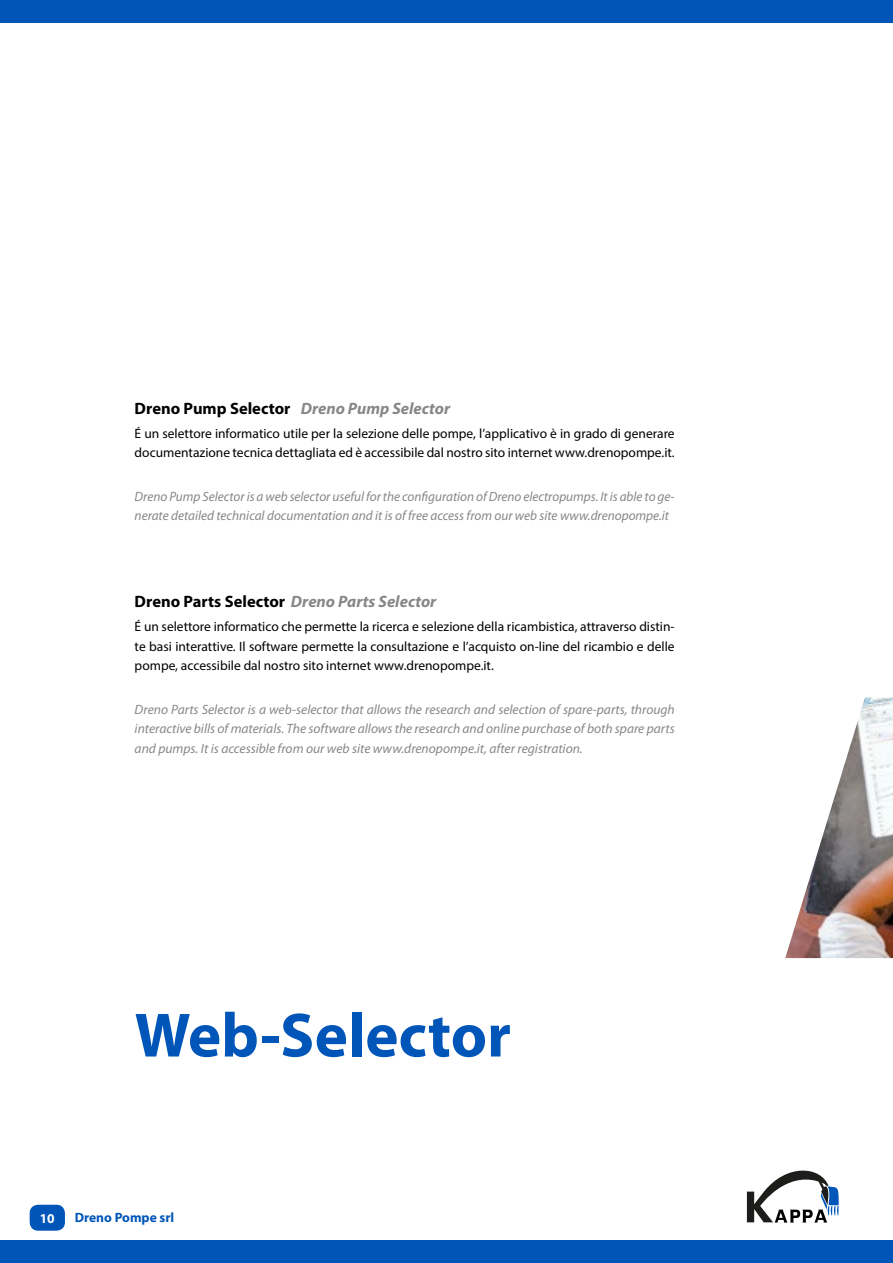
<style>
.page{position:relative;width:893px;height:1263px;background:#fff}
.page>*{position:absolute;margin:0;border:0;box-sizing:border-box;transform-origin:0 0}
.t1{font:700 63px "Myriad Pro";color:#0055b8}
.t2{font:700 16.5px "Myriad Pro";color:#000}
.t3{font:italic 13.5px/19.5px "Myriad Pro";color:#878787}
.t4{font:13.5px/19.5px "Myriad Pro";color:#000}
.t5{font:700 13.5px "Myriad Pro";color:#0055b8}
.t6{font:700 13.5px "Myriad Pro";color:#fff}
.s1{font-style:italic;color:#878787}
</style>
<div class="page">
<div style="left:0;top:1241px;width:893px;height:22px;background:#0055b8"></div>
<div style="left:30px;top:1205px;width:35px;height:26px;background:#0055b8;border-radius:9px"></div>
<svg style="left:747px;top:1170px;width:92px;height:52px"></svg>
<div style="left:0;top:0;width:893px;height:22px;background:#0055b8"></div>
<img style="left:785px;top:697px;width:108px;height:261px">
<p class="t2" style="left:135px;top:399px;width:317px">Dreno Pump Selector <span class="s1">Dreno Pump Selector</span></p>
<p class="t4" style="left:135px;top:423px;width:542px">É un selettore informatico utile per la selezione delle pompe, l’applicativo è in grado di generare documentazione tecnica dettagliata ed è accessibile dal nostro sito internet www.drenopompe.it.</p>
<p class="t3" style="left:135px;top:487px;width:542px">Dreno Pump Selector is a web selector useful for the configuration of Dreno electropumps. It is able to ge&shy;nerate detailed technical documentation and it is of free access from our web site www.drenopompe.it</p>
<p class="t2" style="left:135px;top:592px;width:303px">Dreno Parts Selector <span class="s1">Dreno Parts Selector</span></p>
<p class="t4" style="left:135px;top:617px;width:542px;text-align:justify">É un selettore informatico che permette la ricerca e selezione della ricambistica, attraverso distin&shy;te basi interattive. Il software permette la consultazione e l’acquisto on-line del ricambio e delle pompe, accessibile dal nostro sito internet www.drenopompe.it.</p>
<p class="t3" style="left:135px;top:700px;width:542px;text-align:justify">Dreno Parts Selector is a web-selector that allows the research and selection of spare-parts, through interactive bills of materials. The software allows the research and online purchase of both spare parts and pumps. It is accessible from our web site www.drenopompe.it, after registration.</p>
<h1 class="t1" style="left:135px;top:1000px;width:378px">Web-Selector</h1>
<p class="t6" style="left:40px;top:1210px;width:16px">10</p>
<p class="t5" style="left:75px;top:1210px;width:101px">Dreno Pompe srl</p>
</div>
